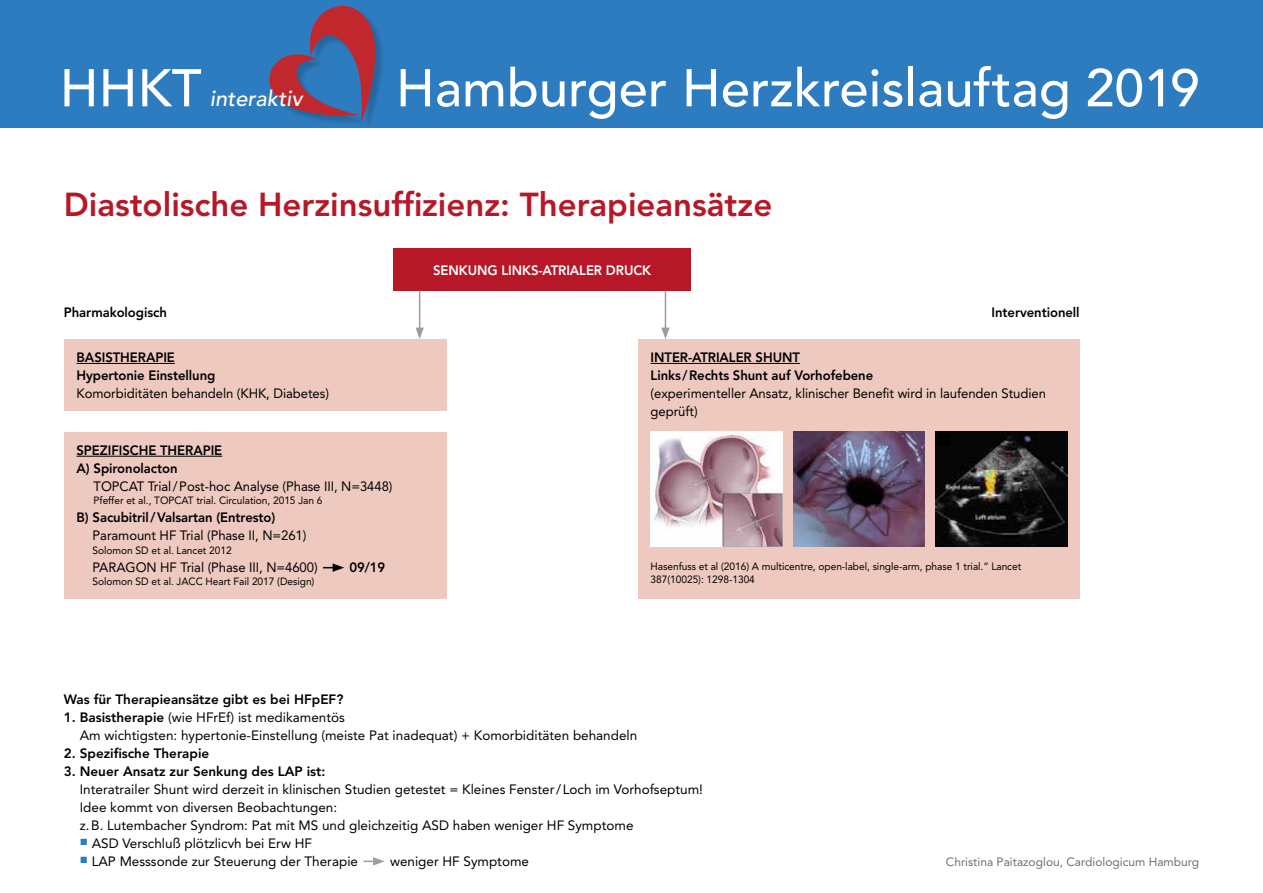
<style>
.page{position:relative;width:1263px;height:893px;background:#fff}
.page>*{position:absolute;margin:0;border:0;box-sizing:border-box;transform-origin:0 0}
.t1{font:500 52.5px "Avenir LT Std";color:#fff}
.t2{font:800 33px "Avenir LT Std";color:#b71828}
.t3{font:italic 500 21.75px "Avenir LT Std";color:#fff}
.t4{font:13.5px/18px "Avenir LT Std";color:#000}
.t5{font:800 13.5px/18px "Avenir LT Std";letter-spacing:-.005em;color:#000}
.t6{font:800 13.5px "Avenir LT Std";letter-spacing:-.005em;color:#fff}
.t7{font:12px "Avenir LT Std";color:#706f6f}
.t8{font:10.5px/13.5px "Avenir LT Std";letter-spacing:-.005em;color:#000}
.s1{font-weight:800}
</style>
<div class="page">
<div style="left:0;top:0;width:1263px;height:128px;background:#2e7cc0"></div>
<div style="left:271px;top:8px;width:114px;height:123px;background:#000;opacity:.18"></div>
<svg style="left:269px;top:5px;width:106px;height:116px"></svg>
<svg style="left:363px;top:857px;width:22px;height:8px"></svg>
<div style="left:393px;top:248px;width:298px;height:43px;background:#b71828"></div>
<div style="left:64px;top:339px;width:382px;height:72px;background:#edc9c0"></div>
<hr style="left:77px;top:363px;width:98px;height:1px;background:#000">
<div style="left:638px;top:339px;width:442px;height:259px;background:#edc9c0"></div>
<hr style="left:651px;top:363px;width:149px;height:1px;background:#000">
<div style="left:64px;top:432px;width:382px;height:166px;background:#edc9c0"></div>
<hr style="left:77px;top:456px;width:145px;height:1px;background:#000">
<svg style="left:323px;top:563px;width:21px;height:9px"></svg>
<hr style="left:419px;top:291px;width:1px;height:39px;background:#9d9d9c">
<svg style="left:415px;top:328px;width:9px;height:11px"></svg>
<hr style="left:665px;top:291px;width:1px;height:39px;background:#9d9d9c">
<svg style="left:661px;top:328px;width:9px;height:11px"></svg>
<img style="left:651px;top:432px;width:131px;height:115px">
<img style="left:793px;top:432px;width:132px;height:114px">
<img style="left:935px;top:432px;width:132px;height:115px">
<h1 class="t1" style="left:60px;top:58px;width:143px">HHKT</h1>
<h3 class="t3" style="left:210px;top:86px;width:94px">interaktiv</h3>
<h1 class="t1" style="left:396px;top:58px;width:805px">Hamburger Herzkreislauftag 2019</h1>
<h2 class="t2" style="left:64px;top:185px;width:710px">Diastolische Herzinsuffizienz: Therapieansätze</h2>
<p class="t6" style="left:433px;top:262px;width:220px">SENKUNG LINKS-ATRIALER DRUCK</p>
<p class="t5" style="left:64px;top:303px;width:105px">Pharmakologisch</p>
<p class="t5" style="left:991px;top:303px;width:90px">Interventionell</p>
<p class="t5" style="left:77px;top:348px;width:140px">BASISTHERAPIE<br>Hypertonie Einstellung</p>
<p class="t4" style="left:77px;top:384px;width:254px">Komorbiditäten behandeln (KHK, Diabetes)</p>
<p class="t5" style="left:77px;top:441px;width:147px">SPEZIFISCHE THERAPIE<br>A) Spironolacton</p>
<p class="t4" style="left:94px;top:477px;width:300px">TOPCAT Trial/Post-hoc Analyse (Phase III, N=3448)</p>
<p class="t8" style="left:94px;top:494px;width:230px">Pfeffer et al., TOPCAT trial. Circulation, 2015 Jan 6</p>
<p class="t5" style="left:77px;top:509px;width:200px">B) Sacubitril/Valsartan (Entresto)</p>
<p class="t4" style="left:93px;top:527px;width:215px">Paramount HF Trial (Phase II, N=261)</p>
<p class="t8" style="left:93px;top:544px;width:141px">Solomon SD et al. Lancet 2012</p>
<p class="t4" style="left:93px;top:558px;width:227px">PARAGON HF Trial (Phase III, N=4600)</p>
<p class="t5" style="left:349px;top:558px;width:37px">09/19</p>
<p class="t8" style="left:93px;top:575px;width:223px">Solomon SD et al. JACC Heart Fail 2017 (Design)</p>
<p class="t5" style="left:651px;top:348px;width:224px">INTER-ATRIALER SHUNT<br>Links /Rechts Shunt auf Vorhofebene</p>
<p class="t4" style="left:651px;top:384px;width:397px">(experimenteller Ansatz, klinischer Benefit wird in laufenden Studien geprüft)</p>
<p class="t8" style="left:651px;top:560px;width:372px">Hasenfuss et al (2016) A multicentre, open-label, single-arm, phase 1 trial.“ Lancet<br>387(10025): 1298-1304</p>
<p class="t5" style="left:64px;top:690px;width:281px">Was für Therapieansätze gibt es bei HFpEF?</p>
<p class="t4" style="left:80px;top:708px;width:559px;text-indent:-16px"><span class="s1">1. Basistherapie</span> (wie HFrEf) ist medikamentös<br>Am wichtigsten: hypertonie-Einstellung (meiste Pat inadequat) + Komorbiditäten behandeln</p>
<p class="t5" style="left:64px;top:744px;width:147px">2. Spezifische Therapie</p>
<p class="t5" style="left:64px;top:762px;width:263px">3. Neuer Ansatz zur Senkung des LAP ist:</p>
<p class="t4" style="left:80px;top:780px;width:625px">Interatrailer Shunt wird derzeit in klinischen Studien getestet = Kleines Fenster/Loch im Vorhofseptum!<br>Idee kommt von diversen Beobachtungen:<br>z.B. Lutembacher Syndrom: Pat mit MS und gleichzeitig ASD haben weniger HF Symptome</p>
<p class="t4" style="left:80px;top:834px;width:234px"><sup>■</sup> ASD Verschluß plötzlicvh bei Erw HF</p>
<p class="t4" style="left:80px;top:852px;width:280px"><sup>■</sup> LAP Messsonde zur Steuerung der Therapie</p>
<p class="t4" style="left:390px;top:852px;width:141px">weniger HF Symptome</p>
<p class="t7" style="left:946px;top:854px;width:255px">Christina Paitazoglou, Cardiologicum Hamburg</p>
</div>
